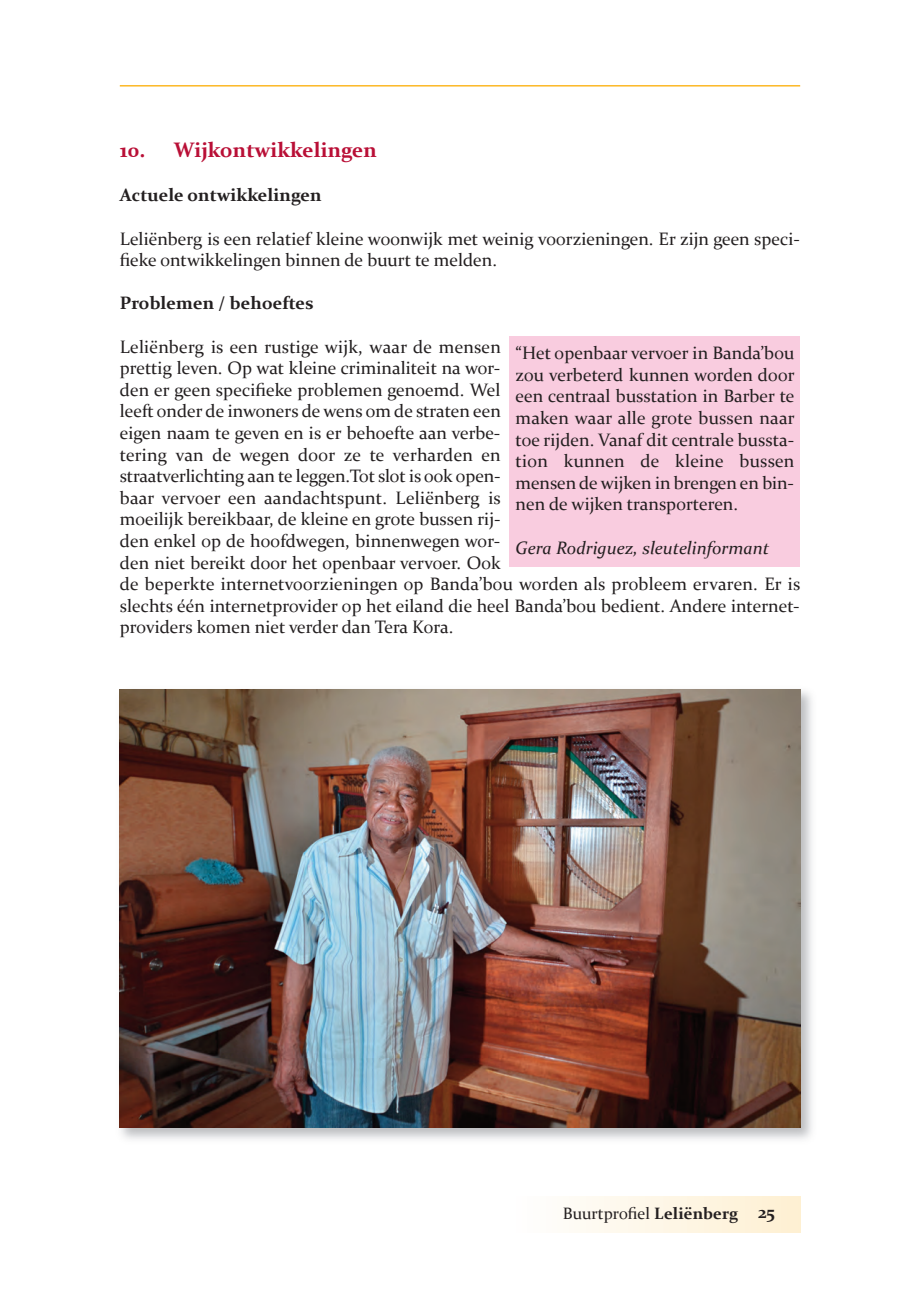
<style>
.page{position:relative;width:920px;height:1290px;background:#fff}
.page>*{position:absolute;margin:0;border:0;box-sizing:border-box;transform-origin:0 0}
.t1{font:700 21px "Constantia";color:#b90f36}
.t2{font:18px/21.6px "Constantia";color:#231f20}
.t3{font:700 18px "Constantia";color:#231f20}
.t4{font:italic 18px "Constantia";color:#231f20}
.t5{font:16.5px "Constantia";color:#231f20}
.s1{font-weight:700}
.s2{font-weight:700;font-size:18px}
</style>
<div class="page">
<hr style="left:120px;top:85px;width:680px;height:2px;background:#fcb825">
<div style="left:510px;top:337px;width:290px;height:230px;background:#f9ccdf"></div>
<img style="left:119px;top:689px;width:693px;height:450px">
<img style="left:120px;top:690px;width:680px;height:438px">
<p class="t1" style="left:120px;top:137px;width:259px">10. Wijkontwikkelingen</p>
<p class="t3" style="left:120px;top:184px;width:203px">Actuele ontwikkelingen</p>
<p class="t2" style="left:120px;top:228px;width:682px">Leliënberg is een relatief kleine woonwijk met weinig voorzieningen. Er zijn geen speci&shy;fieke ontwikkelingen binnen de buurt te melden.</p>
<p class="t3" style="left:120px;top:292px;width:195px">Problemen / behoeftes</p>
<p class="t2" style="left:120px;top:336px;width:682px">Leliënberg is een rustige wijk, waar de mensen<br>prettig leven. Op wat kleine criminaliteit na wor-<br>den er geen specifieke problemen genoemd. Wel<br>leeft onder de inwoners de wens om de straten een<br>eigen naam te geven en is er behoefte aan verbe-<br>tering van de wegen door ze te verharden en<br>straatverlichting aan te leggen.Tot slot is ook open-<br>baar vervoer een aandachtspunt. Leliënberg is<br>moeilijk bereikbaar, de kleine en grote bussen rij-<br>den enkel op de hoofdwegen, binnenwegen wor-<br>den niet bereikt door het openbaar vervoer. Ook<br>de beperkte internetvoorzieningen op Banda’bou worden als probleem ervaren. Er is slechts één internetprovider op het eiland die heel Banda’bou bedient. Andere internet&shy;providers komen niet verder dan Tera Kora.</p>
<p class="t2" style="left:516px;top:342px;width:281px;text-align:justify">“Het openbaar vervoer in Banda’bou zou verbeterd kunnen worden door een centraal busstation in Barber te maken waar alle grote bussen naar toe rijden. Vanaf dit centrale bussta&shy;tion kunnen de kleine bussen mensen de wijken in brengen en bin&shy;nen de wijken transporteren.</p>
<p class="t4" style="left:516px;top:536px;width:255px">Gera Rodriguez, sleutelinformant</p>
<p class="t5" style="left:563px;top:1203px;width:214px">Buurtprofiel <span class="s1">Leliënberg</span> <span class="s2">25</span></p>
</div>
